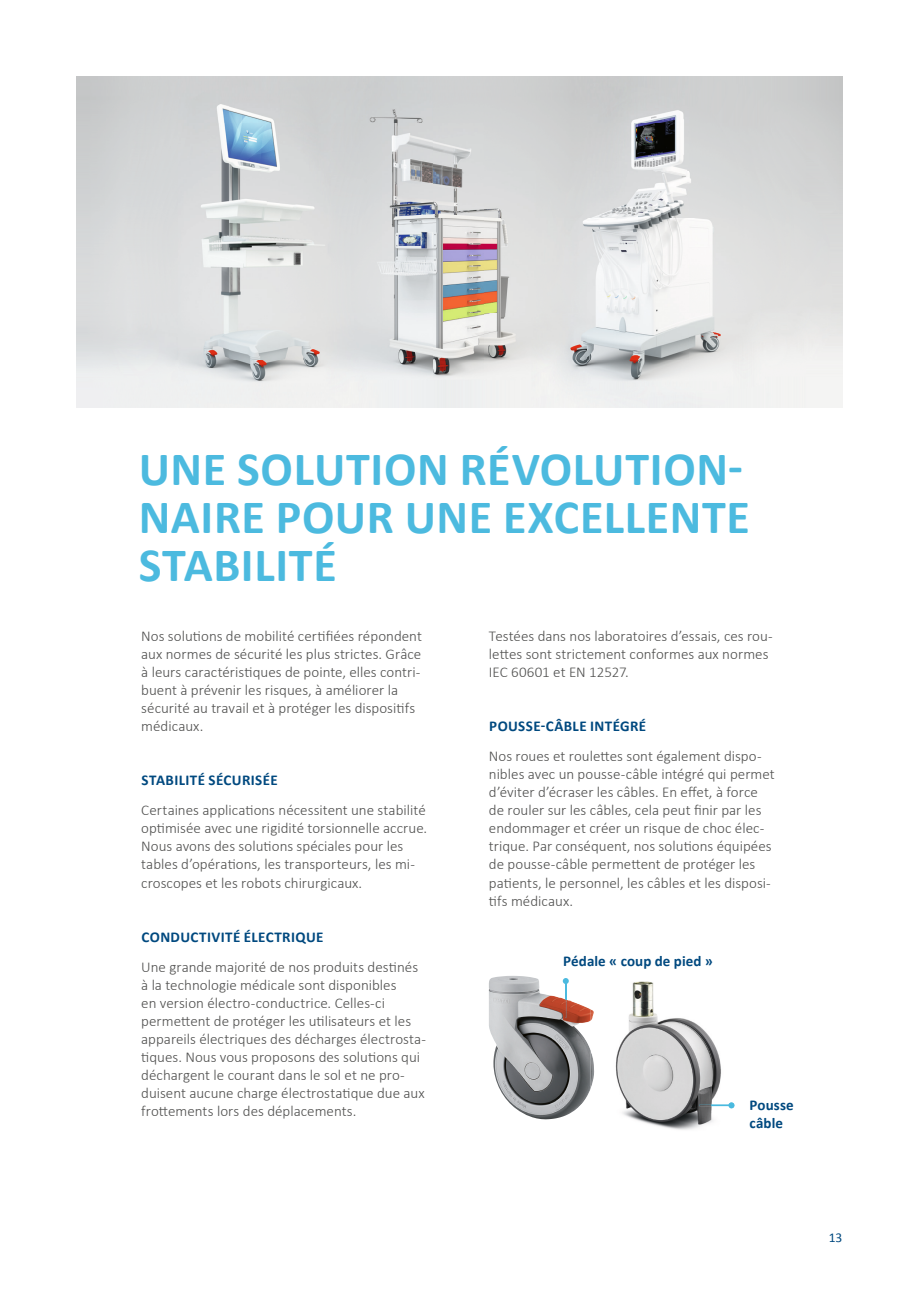
<style>
.page{position:relative;width:919px;height:1289px;background:#fff}
.page>*{position:absolute;margin:0;border:0;box-sizing:border-box;transform-origin:0 0}
.t1{font:700 48px/48px "Calibri";letter-spacing:.015em;color:#4cbadf}
.t2{font:300 15px/18px "Calibri";color:#4f4f4e}
.t3{font:700 15px "Calibri";letter-spacing:.025em;color:#00497f}
.t4{font:700 15px/18px "Calibri";letter-spacing:.005em;color:#00497f}
.t5{font:13.5px "Calibri";color:#00497f}
</style>
<div class="page">
<hr style="left:565px;top:981px;width:1px;height:36px;background:#4cbadf">
<svg style="left:562px;top:978px;width:6px;height:6px"></svg>
<img style="left:77px;top:77px;width:765px;height:331px">
<img style="left:489px;top:977px;width:69px;height:142px">
<svg style="left:565px;top:999px;width:1px;height:18px"></svg>
<img style="left:590px;top:981px;width:145px;height:149px">
<img style="left:699px;top:1104px;width:29px;height:2px">
<svg style="left:728px;top:1102px;width:6px;height:6px"></svg>
<img style="left:590px;top:1009px;width:4px;height:79px">
<h1 class="t1" style="left:139px;top:445px;width:612px">UNE SOLUTION RÉVOLUTION-<br>NAIRE POUR UNE EXCELLENTE<br>STABILITÉ</h1>
<p class="t2" style="left:141px;top:627px;width:282px">Nos solutions de mobilité certifiées répondent aux normes de sécurité les plus strictes. Grâce à leurs caractéristiques de pointe, elles contri&shy;buent à prévenir les risques, à améliorer la sécurité au travail et à protéger les dispositifs médicaux.</p>
<p class="t3" style="left:141px;top:770px;width:138px">STABILITÉ SÉCURISÉE</p>
<p class="t2" style="left:141px;top:801px;width:287px">Certaines applications nécessitent une stabilité optimisée avec une rigidité torsionnelle accrue.<br>Nous avons des solutions spéciales pour les tables d’opérations, les transporteurs, les mi&shy;croscopes et les robots chirurgicaux.</p>
<p class="t3" style="left:141px;top:926px;width:183px">CONDUCTIVITÉ ÉLECTRIQUE</p>
<p class="t2" style="left:141px;top:957px;width:286px">Une grande majorité de nos produits destinés à la technologie médicale sont disponibles<br>en version électro-conductrice. Celles-ci permettent de protéger les utilisateurs et les appareils électriques des décharges électrosta&shy;tiques. Nous vous proposons des solutions qui déchargent le courant dans le sol et ne pro&shy;duisent aucune charge électrostatique due aux frottements lors des déplacements.</p>
<p class="t2" style="left:489px;top:627px;width:285px">Testées dans nos laboratoires d’essais, ces rou&shy;lettes sont strictement conformes aux normes<br>IEC 60601 et EN 12527.</p>
<p class="t3" style="left:489px;top:716px;width:158px">POUSSE-CÂBLE INTÉGRÉ</p>
<p class="t2" style="left:489px;top:747px;width:287px">Nos roues et roulettes sont également dispo&shy;nibles avec un pousse-câble intégré qui permet d’éviter d’écraser les câbles. En effet, à force de rouler sur les câbles, cela peut finir par les endommager et créer un risque de choc élec&shy;trique. Par conséquent, nos solutions équipées de pousse-câble permettent de protéger les patients, le personnel, les câbles et les disposi&shy;tifs médicaux.</p>
<p class="t4" style="left:563px;top:951px;width:151px">Pédale « coup de pied »</p>
<p class="t4" style="left:749px;top:1095px;width:46px">Pousse câble</p>
<p class="t5" style="left:828px;top:1228px;width:15px">13</p>
</div>
